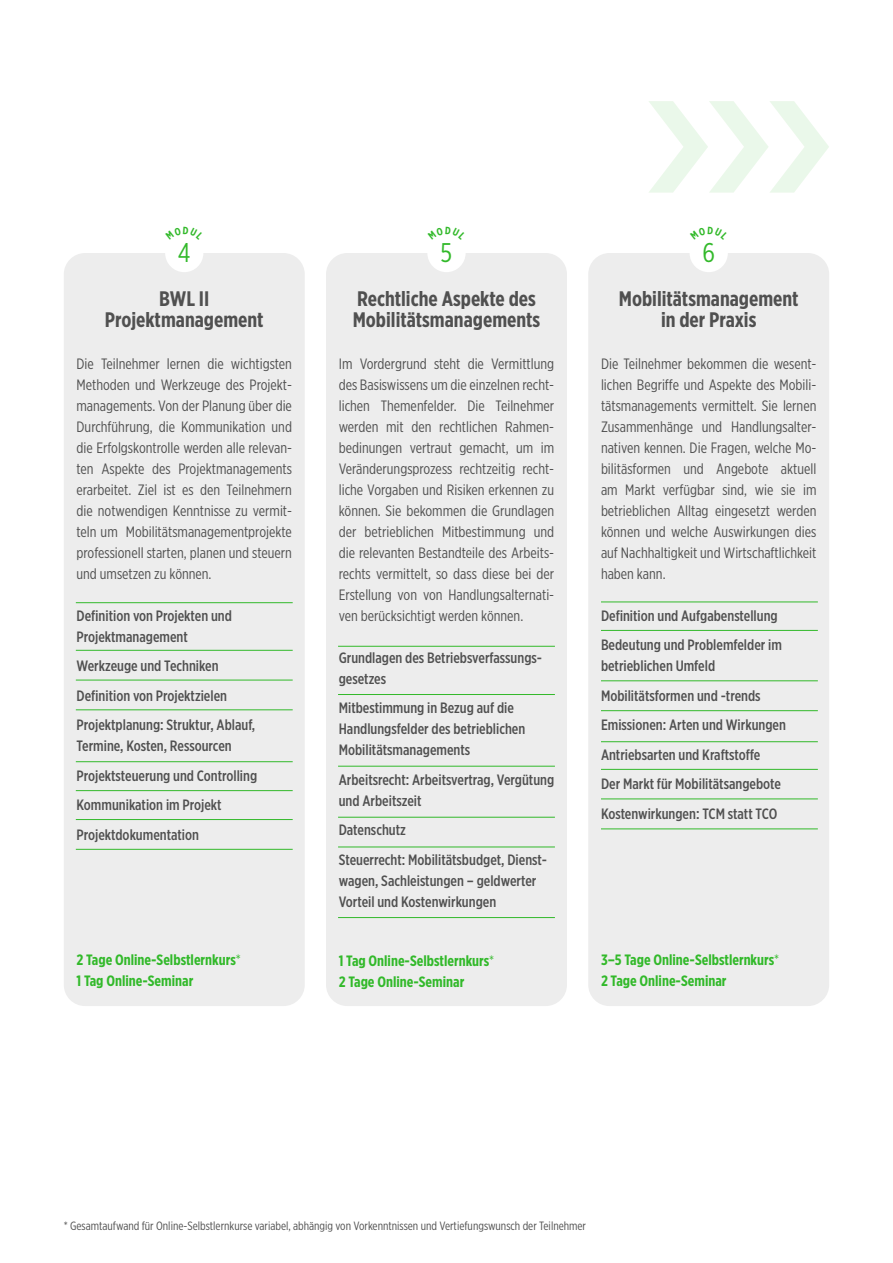
<style>
.page{position:relative;width:893px;height:1263px;background:#fff}
.page>*{position:absolute;margin:0;border:0;box-sizing:border-box;transform-origin:0 0}
.Copy{font:27px "Gotham X Narrow";color:#32b92a}
.Copy-2{font:700 21px/21px "Gotham X Narrow";color:#505050;text-align:center}
.Copy-3{font:15px/21px "Gotham X Narrow";color:#505050;text-align:justify}
.Copy-4{font:500 15px/21px "Gotham X Narrow";color:#505050}
.Copy-5{font:700 15px "Gotham X Narrow";color:#32b92a}
.Copy-6{font:12px "Gotham X Narrow";color:#505050}
.s1{font-weight:400}
</style>
<div class="page">
<div style="left:326px;top:253px;width:241px;height:753px;background:#ededed;border-radius:21px"></div>
<div style="left:588px;top:253px;width:241px;height:753px;background:#ededed;border-radius:21px"></div>
<div style="left:427px;top:234px;width:39px;height:38px;background:#fff;border-radius:50%"></div>
<div style="left:690px;top:234px;width:38px;height:38px;background:#fff;border-radius:50%"></div>
<div style="left:64px;top:253px;width:241px;height:753px;background:#ededed;border-radius:21px"></div>
<div style="left:165px;top:234px;width:38px;height:38px;background:#fff;border-radius:50%"></div>
<svg style="left:649px;top:101px;width:180px;height:92px"></svg>
<hr style="left:76px;top:602px;width:217px;height:1px;background:#32b92a">
<hr style="left:338px;top:646px;width:217px;height:1px;background:#32b92a">
<hr style="left:601px;top:601px;width:217px;height:1px;background:#32b92a">
<hr style="left:601px;top:630px;width:217px;height:1px;background:#32b92a">
<hr style="left:601px;top:680px;width:217px;height:1px;background:#32b92a">
<hr style="left:601px;top:710px;width:217px;height:1px;background:#32b92a">
<hr style="left:601px;top:741px;width:217px;height:1px;background:#32b92a">
<hr style="left:601px;top:769px;width:217px;height:1px;background:#32b92a">
<hr style="left:601px;top:798px;width:217px;height:1px;background:#32b92a">
<hr style="left:601px;top:828px;width:217px;height:1px;background:#32b92a">
<hr style="left:338px;top:694px;width:217px;height:1px;background:#32b92a">
<hr style="left:338px;top:766px;width:217px;height:1px;background:#32b92a">
<hr style="left:338px;top:817px;width:217px;height:1px;background:#32b92a">
<hr style="left:338px;top:846px;width:217px;height:1px;background:#32b92a">
<hr style="left:338px;top:917px;width:217px;height:1px;background:#32b92a">
<hr style="left:76px;top:650px;width:217px;height:1px;background:#32b92a">
<hr style="left:76px;top:680px;width:217px;height:1px;background:#32b92a">
<hr style="left:76px;top:709px;width:217px;height:1px;background:#32b92a">
<hr style="left:76px;top:761px;width:217px;height:1px;background:#32b92a">
<hr style="left:76px;top:790px;width:217px;height:1px;background:#32b92a">
<hr style="left:76px;top:819px;width:217px;height:1px;background:#32b92a">
<hr style="left:76px;top:849px;width:217px;height:1px;background:#32b92a">
<p class="Copy" style="left:178px;top:236px;width:14px">4</p>
<p class="Copy-2" style="left:105px;top:288px;width:160px">BWL II<br>Projektmanagement</p>
<p class="Copy-3" style="left:77px;top:353px;width:217px">Die Teilnehmer lernen die wichtigsten Methoden und Werkzeuge des Projekt&shy;managements. Von der Planung über die Durchführung, die Kommunikation und die Erfolgskontrolle werden alle relevan&shy;ten Aspekte des Projektmanagements erarbeitet. Ziel ist es den Teilnehmern die notwendigen Kenntnisse zu vermit&shy;teln um Mobilitätsmanagementprojekte professionell starten, planen und steuern und umsetzen zu können.</p>
<p class="Copy-4" style="left:77px;top:605px;width:157px">Definition von Projekten und<br>Projektmanagement</p>
<p class="Copy-4" style="left:77px;top:655px;width:144px">Werkzeuge und Techniken</p>
<p class="Copy-4" style="left:77px;top:685px;width:152px">Definition von Projektzielen</p>
<p class="Copy-4" style="left:77px;top:714px;width:180px">Projektplanung: Struktur, Ablauf,<br>Termine, Kosten, Ressourcen</p>
<p class="Copy-4" style="left:77px;top:765px;width:182px">Projektsteuerung und Controlling</p>
<p class="Copy-4" style="left:77px;top:794px;width:147px">Kommunikation im Projekt</p>
<p class="Copy-4" style="left:77px;top:824px;width:124px">Projektdokumentation</p>
<p class="Copy-5" style="left:77px;top:950px;width:166px">2 Tage Online-Selbstlernkurs<span class="s1">*</span></p>
<p class="Copy-5" style="left:77px;top:971px;width:118px">1 Tag Online-Seminar</p>
<p class="Copy" style="left:441px;top:236px;width:13px">5</p>
<p class="Copy" style="left:702px;top:236px;width:14px">6</p>
<p class="Copy-2" style="left:353px;top:288px;width:189px;text-align:left">Rechtliche Aspekte des<br>Mobilitätsmanagements</p>
<p class="Copy-3" style="left:339px;top:353px;width:217px">Im Vordergrund steht die Vermittlung des Basiswissens um die einzelnen recht&shy;lichen Themenfelder. Die Teilnehmer werden mit den rechtlichen Rahmen&shy;bedinungen vertraut gemacht, um im Veränderungsprozess rechtzeitig recht&shy;liche Vorgaben und Risiken erkennen zu können. Sie bekommen die Grundlagen der betrieblichen Mitbestimmung und die relevanten Bestandteile des Arbeits&shy;rechts vermittelt, so dass diese bei der Erstellung von von Handlungsalternati&shy;ven berücksichtigt werden können.</p>
<p class="Copy-4" style="left:339px;top:647px;width:205px">Grundlagen des Betriebsverfassungs&shy;gesetzes</p>
<p class="Copy-4" style="left:339px;top:697px;width:188px">Mitbestimmung in Bezug auf die<br>Handlungsfelder des betrieblichen<br>Mobilitätsmanagements</p>
<p class="Copy-4" style="left:339px;top:769px;width:217px">Arbeitsrecht: Arbeitsvertrag, Vergütung und Arbeitszeit</p>
<p class="Copy-4" style="left:339px;top:819px;width:69px">Datenschutz</p>
<p class="Copy-4" style="left:339px;top:849px;width:210px">Steuerrecht: Mobilitätsbudget, Dienst&shy;wagen, Sachleistungen – geldwerter<br>Vorteil und Kostenwirkungen</p>
<p class="Copy-5" style="left:339px;top:951px;width:157px">1 Tag Online-Selbstlernkurs<span class="s1">*</span></p>
<p class="Copy-5" style="left:339px;top:972px;width:127px">2 Tage Online-Seminar</p>
<p class="Copy-2" style="left:619px;top:288px;width:181px">Mobilitätsmanagement in der Praxis</p>
<p class="Copy-3" style="left:601px;top:353px;width:217px">Die Teilnehmer bekommen die wesent&shy;lichen Begriffe und Aspekte des Mobili&shy;tätsmanagements vermittelt. Sie lernen Zusammenhänge und Handlungsalter&shy;nativen kennen. Die Fragen, welche Mo&shy;bilitäsformen und Angebote aktuell am Markt verfügbar sind, wie sie im betrieblichen Alltag eingesetzt werden können und welche Auswirkungen dies auf Nachhaltigkeit und Wirtschaftlichkeit haben kann.</p>
<p class="Copy-4" style="left:601px;top:605px;width:178px">Definition und Aufgabenstellung</p>
<p class="Copy-4" style="left:601px;top:634px;width:183px">Bedeutung und Problemfelder im betrieblichen Umfeld</p>
<p class="Copy-4" style="left:601px;top:685px;width:161px">Mobilitätsformen und -trends</p>
<p class="Copy-4" style="left:601px;top:714px;width:186px">Emissionen: Arten und Wirkungen</p>
<p class="Copy-4" style="left:601px;top:744px;width:161px">Antriebsarten und Kraftstoffe</p>
<p class="Copy-4" style="left:601px;top:773px;width:182px">Der Markt für Mobilitätsangebote</p>
<p class="Copy-4" style="left:601px;top:803px;width:178px">Kostenwirkungen: TCM statt TCO</p>
<p class="Copy-5" style="left:601px;top:950px;width:180px">3–5 Tage Online-Selbstlernkurs<span class="s1">*</span></p>
<p class="Copy-5" style="left:601px;top:971px;width:127px">2 Tage Online-Seminar</p>
<p class="Copy-6" style="left:64px;top:1219px;width:524px">* Gesamtaufwand für Online-Selbstlernkurse variabel, abhängig von Vorkenntnissen und Vertiefungswunsch der Teilnehmer</p>
</div>
